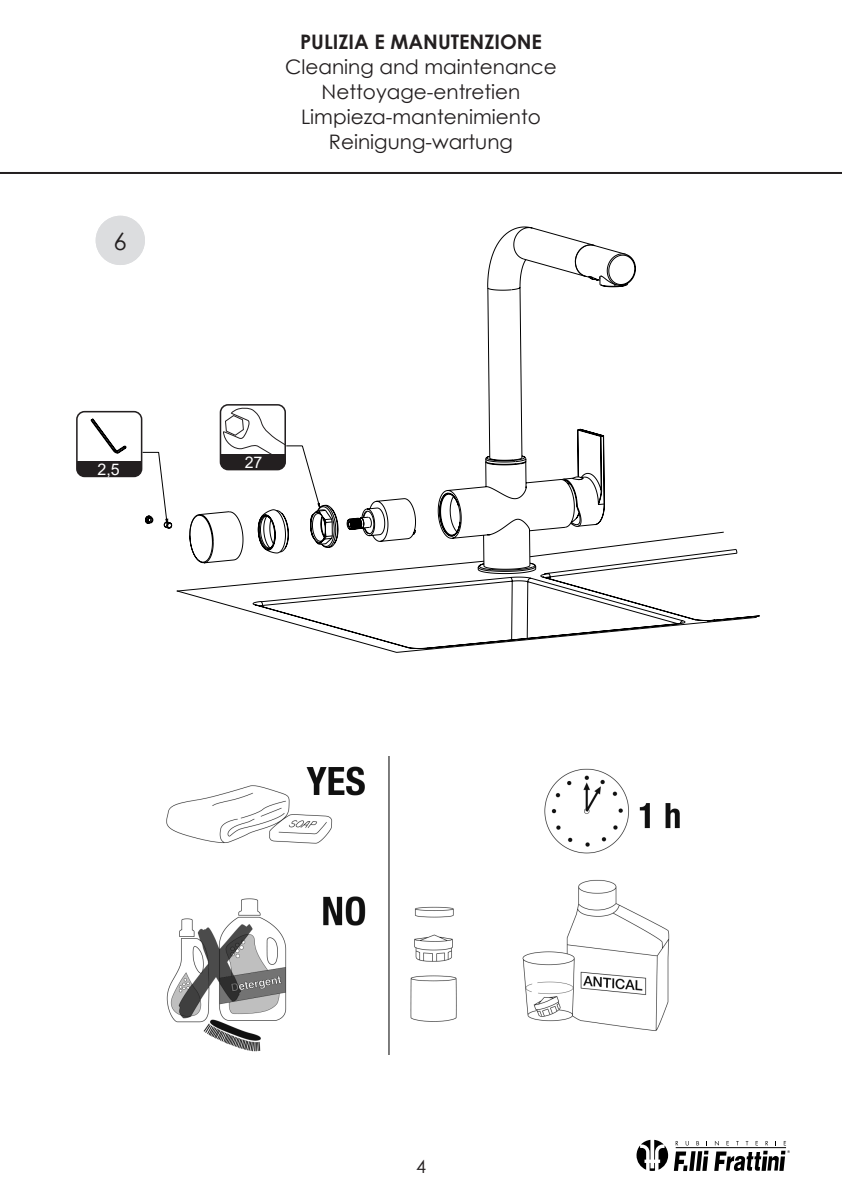
<style>
.page{position:relative;width:842px;height:1191px;background:#fff}
.page>*{position:absolute;margin:0;border:0;box-sizing:border-box;transform-origin:0 0}
.t1{font:24px "Century Gothic";color:#231f20}
.t2{font:20px "Century Gothic";color:#231f20}
.t3{font:700 20px "Century Gothic";color:#231f20}
.t4{font:18px "Century Gothic";color:#231f20}
.t5{font:16px "Arial";color:#fff}
</style>
<div class="page">
<hr style="left:676px;top:1147px;width:110px;height:1px;background:#000">
<svg style="left:636px;top:1139px;width:32px;height:31px"></svg>
<svg style="left:674px;top:1141px;width:34px;height:30px"></svg>
<svg style="left:714px;top:1141px;width:76px;height:30px"></svg>
<hr style="left:0;top:172px;width:842px;height:2px;background:#231f20">
<div style="left:96px;top:216px;width:49px;height:49px;background:#dcdddf;border-radius:50%"></div>
<svg style="left:176px;top:254px;width:562px;height:371px"></svg>
<svg style="left:142px;top:226px;width:485px;height:348px"></svg>
<svg style="left:264px;top:244px;width:363px;height:291px"></svg>
<div style="left:77px;top:461px;width:65px;height:15px;background:#231f20"></div>
<div style="left:76px;top:411px;width:66px;height:66px;border:2px solid #231f20;border-radius:8px"></div>
<svg style="left:90px;top:418px;width:37px;height:35px"></svg>
<div style="left:220px;top:454px;width:65px;height:15px;background:#231f20"></div>
<div style="left:220px;top:404px;width:66px;height:66px;border:2px solid #231f20;border-radius:8px"></div>
<svg style="left:222px;top:406px;width:64px;height:58px"></svg>
<img style="left:167px;top:756px;width:512px;height:298px">
<p class="t1" style="left:114px;top:225px;width:15px">2</p>
<p class="t1" style="left:114px;top:225px;width:15px">6</p>
<p class="t5" style="left:98px;top:458px;width:24px">2,5</p>
<p class="t3" style="left:300px;top:27px;width:243px">PULIZIA E MANUTENZIONE</p>
<p class="t2" style="left:285px;top:53px;width:273px">Cleaning and maintenance</p>
<p class="t2" style="left:322px;top:78px;width:200px">Nettoyage-entretien</p>
<p class="t2" style="left:301px;top:103px;width:241px">Limpieza-mantenimiento</p>
<p class="t2" style="left:329px;top:128px;width:186px">Reinigung-wartung</p>
<p class="t5" style="left:245px;top:451px;width:19px">27</p>
<p class="t4" style="left:416px;top:1154px;width:11px">4</p>
</div>
